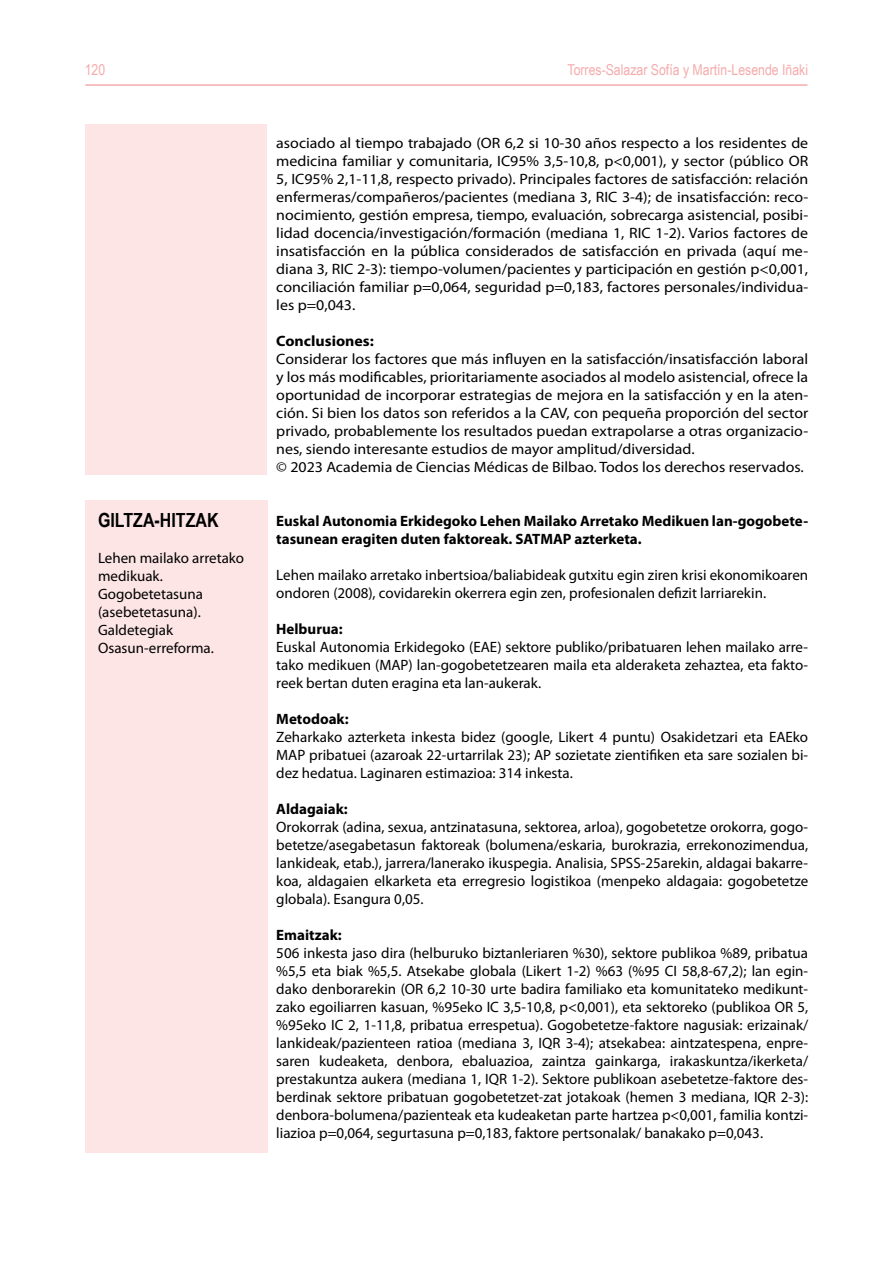
<style>
.page{position:relative;width:893px;height:1263px;background:#fff}
.page>*{position:absolute;margin:0;border:0;box-sizing:border-box;transform-origin:0 0}
.t1{font:700 19.5px "Arial Narrow";color:#000}
.t2{font:15px/18px "Myriad Pro";color:#000;text-align:justify}
.t3{font:15px/18px "Myriad Pro";color:#000;text-align:justify;scale:1.06 1}
.t4{font:700 15px/18px "Myriad Pro";color:#000}
.t5{font:15px "Arial Narrow";color:#f5abac}
.t6{font:700 15px "Myriad Pro";color:#000;scale:1.06 1}
</style>
<div class="page">
<div style="left:85px;top:500px;width:183px;height:652px;background:#fce5e4"></div>
<hr style="left:85px;top:84px;width:722px;height:2px;background:#f5abac">
<div style="left:85px;top:124px;width:182px;height:350px;background:#fce5e4"></div>
<p class="t5" style="left:85px;top:58px;width:22px">120</p>
<p class="t5" style="left:567px;top:58px;width:242px">Torres-Salazar Sofía y Martín-Lesende Iñaki</p>
<h1 class="t1" style="left:98px;top:505px;width:122px">GILTZA-HITZAK</h1>
<p class="t2" style="left:98px;top:548px;width:148px;text-align:left">Lehen mailako arretako medikuak.<br>Gogobetetasuna (asebetetasuna).<br>Galdetegiak<br>Osasun-erreforma.</p>
<p class="t3" style="left:276px;top:134px;width:503px">asociado al tiempo trabajado (OR 6,2 si 10-30 años respecto a los residentes de medicina familiar y comunitaria, IC95% 3,5-10,8, p&lt;0,001), y sector (público OR 5, IC95% 2,1-11,8, respecto privado). Principales factores de satisfacción: relación enfermeras/compañeros/pacientes (mediana 3, RIC 3-4); de insatisfacción: reco&shy;nocimiento, gestión empresa, tiempo, evaluación, sobrecarga asistencial, posibi&shy;lidad docencia/investigación/formación (mediana 1, RIC 1-2). Varios factores de insatisfacción en la pública considerados de satisfacción en privada (aquí me&shy;diana 3, RIC 2-3): tiempo-volumen/pacientes y participación en gestión p&lt;0,001, conciliación familiar p=0,064, seguridad p=0,183, factores personales/individua&shy;les p=0,043.</p>
<p class="t6" style="left:276px;top:331px;width:94px">Conclusiones:</p>
<p class="t3" style="left:276px;top:350px;width:503px;text-align:left">Considerar los factores que más influyen en la satisfacción/insatisfacción laboral y los más modificables, prioritariamente asociados al modelo asistencial, ofrece la oportunidad de incorporar estrategias de mejora en la satisfacción y en la aten&shy;ción. Si bien los datos son referidos a la CAV, con pequeña proporción del sector privado, probablemente los resultados puedan extrapolarse a otras organizacio&shy;nes, siendo interesante estudios de mayor amplitud/diversidad.<br>© 2023 Academia de Ciencias Médicas de Bilbao. Todos los derechos reservados.</p>
<p class="t4" style="left:276px;top:511px;width:533px">Euskal Autonomia Erkidegoko Lehen Mailako Arretako Medikuen lan-gogobete&shy;tasunean eragiten duten faktoreak. SATMAP azterketa.</p>
<p class="t2" style="left:276px;top:566px;width:533px">Lehen mailako arretako inbertsioa/baliabideak gutxitu egin ziren krisi ekonomikoaren ondoren (2008), covidarekin okerrera egin zen, profesionalen defizit larriarekin.</p>
<p class="t4" style="left:276px;top:619px;width:68px">Helburua:</p>
<p class="t2" style="left:276px;top:638px;width:533px">Euskal Autonomia Erkidegoko (EAE) sektore publiko/pribatuaren lehen mailako arre&shy;tako medikuen (MAP) lan-gogobetetzearen maila eta alderaketa zehaztea, eta fakto&shy;reek bertan duten eragina eta lan-aukerak.</p>
<p class="t4" style="left:276px;top:709px;width:74px">Metodoak:</p>
<p class="t2" style="left:276px;top:728px;width:533px">Zeharkako azterketa inkesta bidez (google, Likert 4 puntu) Osakidetzari eta EAEko MAP pribatuei (azaroak 22-urtarrilak 23); AP sozietate zientifiken eta sare sozialen bi&shy;dez hedatua. Laginaren estimazioa: 314 inkesta.</p>
<p class="t4" style="left:276px;top:799px;width:73px">Aldagaiak:</p>
<p class="t2" style="left:276px;top:818px;width:533px">Orokorrak (adina, sexua, antzinatasuna, sektorea, arloa), gogobetetze orokorra, gogo&shy;betetze/asegabetasun faktoreak (bolumena/eskaria, burokrazia, errekonozimendua, lankideak, etab.), jarrera/lanerako ikuspegia. Analisia, SPSS-25arekin, aldagai bakarre&shy;koa, aldagaien elkarketa eta erregresio logistikoa (menpeko aldagaia: gogobetetze globala). Esangura 0,05.</p>
<p class="t4" style="left:276px;top:925px;width:67px">Emaitzak:</p>
<p class="t2" style="left:276px;top:944px;width:533px">506 inkesta jaso dira (helburuko biztanleriaren %30), sektore publikoa %89, pribatua %5,5 eta biak %5,5. Atsekabe globala (Likert 1-2) %63 (%95 CI 58,8-67,2); lan egin&shy;dako denborarekin (OR 6,2 10-30 urte badira familiako eta komunitateko medikunt&shy;zako egoiliarren kasuan, %95eko IC 3,5-10,8, p&lt;0,001), eta sektoreko (publikoa OR 5, %95eko IC 2, 1-11,8, pribatua errespetua). Gogobetetze-faktore nagusiak: erizainak/ lankideak/pazienteen ratioa (mediana 3, IQR 3-4); atsekabea: aintzatespena, enpre&shy;saren kudeaketa, denbora, ebaluazioa, zaintza gainkarga, irakaskuntza/ikerketa/ prestakuntza aukera (mediana 1, IQR 1-2). Sektore publikoan asebetetze-faktore des&shy;berdinak sektore pribatuan gogobetetzet-zat jotakoak (hemen 3 mediana, IQR 2-3): denbora-bolumena/pazienteak eta kudeaketan parte hartzea p&lt;0,001, familia kontzi&shy;liazioa p=0,064, segurtasuna p=0,183, faktore pertsonalak/ banakako p=0,043.</p>
</div>
